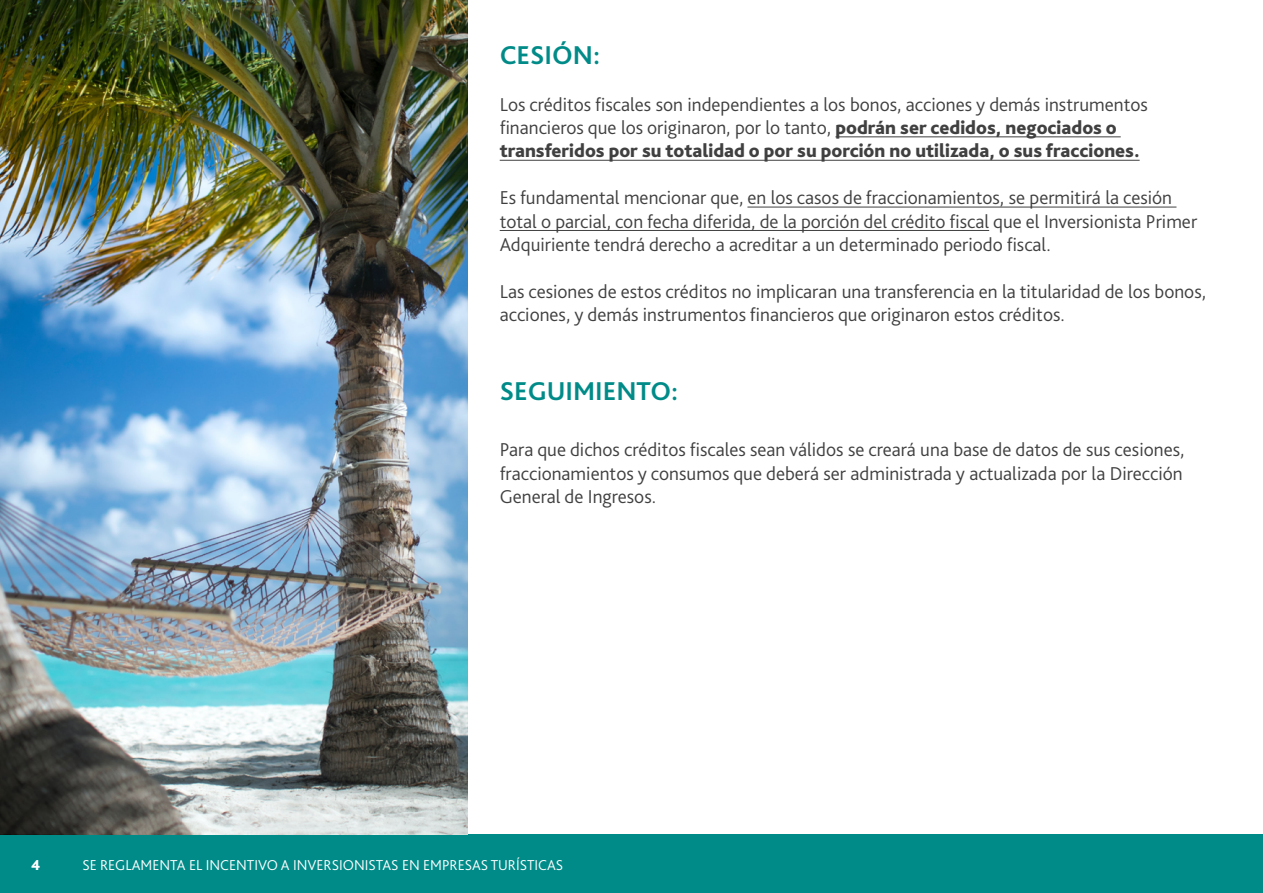
<style>
.page{position:relative;width:1263px;height:893px;background:#fff}
.page>*{position:absolute;margin:0;border:0;box-sizing:border-box;transform-origin:0 0}
.t1{font:700 27px "Bliss Pro";color:#008b88}
.t2{font:300 19.5px/23.4px "Bliss Pro";color:#404040}
.t3{font:300 15px "Bliss Pro";color:#fff}
.t4{font:800 15px "Bliss Pro";color:#fff}
.s1{font-weight:800}
</style>
<div class="page">
<div style="left:0;top:835px;width:1263px;height:58px;background:#008b88"></div>
<hr style="left:835px;top:136px;width:286px;height:1px;background:#404040">
<hr style="left:500px;top:160px;width:640px;height:1px;background:#404040">
<hr style="left:747px;top:207px;width:429px;height:1px;background:#404040">
<hr style="left:500px;top:230px;width:489px;height:1px;background:#404040">
<img style="left:0;top:0;width:467px;height:835px">
<h1 class="t1" style="left:500px;top:38px;width:102px">CESIÓN:</h1>
<p class="t2" style="left:500px;top:92px;width:650px">Los créditos fiscales son independientes a los bonos, acciones y demás instrumentos financieros que los originaron, por lo tanto, <span class="s1">podrán ser cedidos, negociados o transferidos por su totalidad o por su porción no utilizada, o sus fracciones.</span></p>
<p class="t2" style="left:500px;top:185px;width:699px">Es fundamental mencionar que, en los casos de fraccionamientos, se permitirá la cesión total o parcial, con fecha diferida, de la porción del crédito fiscal que el Inversionista Primer<br>Adquiriente tendrá derecho a acreditar a un determinado periodo fiscal.</p>
<p class="t2" style="left:500px;top:279px;width:708px">Las cesiones de estos créditos no implicaran una transferencia en la titularidad de los bonos, acciones, y demás instrumentos financieros que originaron estos créditos.</p>
<h1 class="t1" style="left:500px;top:375px;width:180px">SEGUIMIENTO:</h1>
<p class="t2" style="left:500px;top:437px;width:686px;text-align:justify">Para que dichos créditos fiscales sean válidos se creará una base de datos de sus cesiones, fraccionamientos y consumos que deberá ser administrada y actualizada por la Dirección General de Ingresos.</p>
<p class="t4" style="left:31px;top:855px;width:11px">4</p>
<p class="t3" style="left:82px;top:855px;width:482px">SE REGLAMENTA EL INCENTIVO A INVERSIONISTAS EN EMPRESAS TURÍSTICAS</p>
</div>
